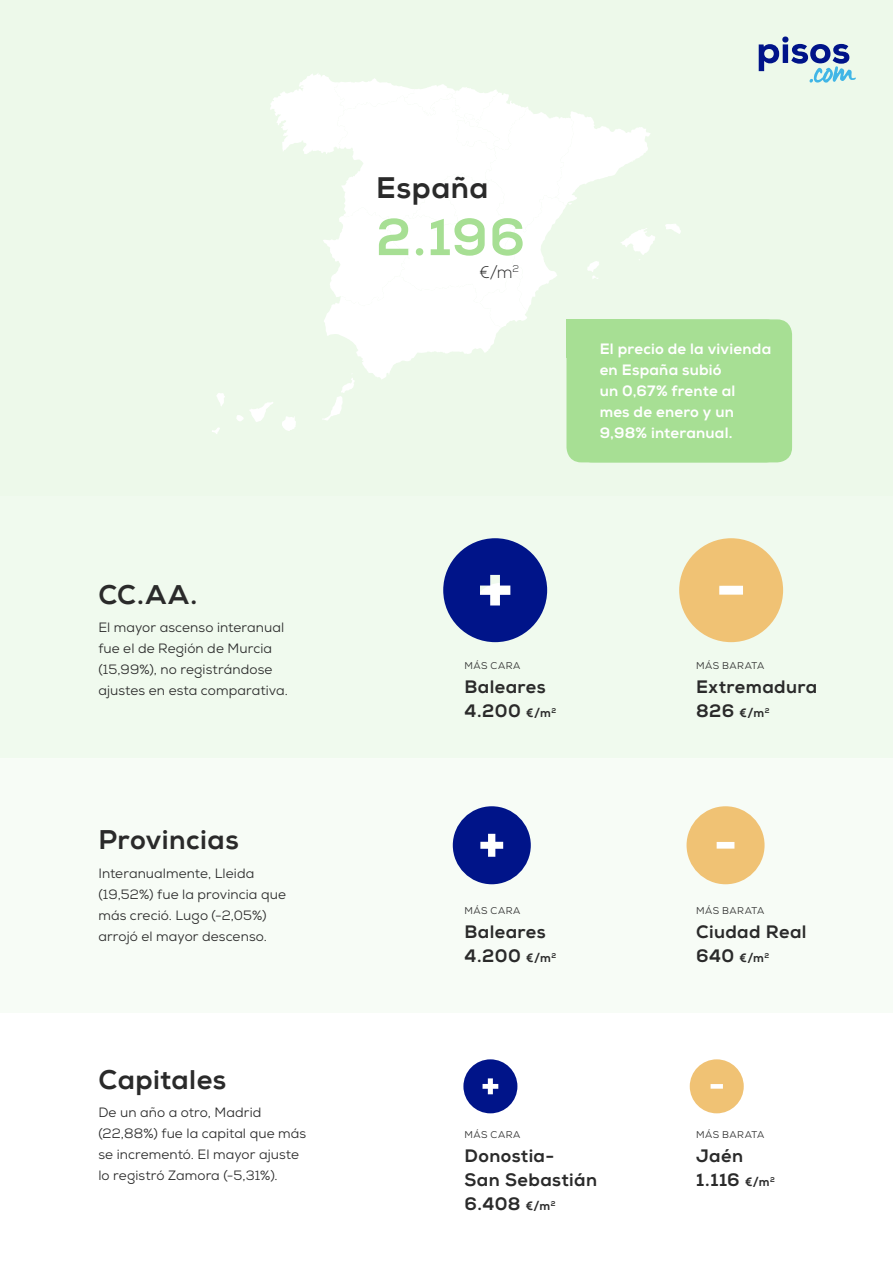
<style>
.page{position:relative;width:893px;height:1263px;background:#edf9ea}
.page>*{position:absolute;margin:0;border:0;box-sizing:border-box;transform-origin:0 0}
.t1{font:800 51.9px "Nexa";color:#a7df94}
.t2{font:800 29.7px "Nexa";letter-spacing:.02em;color:#2a2a2a}
.t3{font:800 27px "Nexa";letter-spacing:.015em;color:#2a2a2a}
.t4{font:800 18px "Nexa";letter-spacing:.02em;color:#2a2a2a}
.t5{font:300 16.8px "Nexa";color:#2a2a2a}
.t6{font:800 15px/21px "Nexa";letter-spacing:.015em;color:#fff}
.t7{font:13.5px/21px "Nexa";letter-spacing:.01em;color:#2a2a2a}
.t8{font:9.75px "Nexa";letter-spacing:.045em;color:#2a2a2a}
.s1{font-size:12px}
</style>
<div class="page">
<div style="left:0;top:758px;width:893px;height:255px;background:#f7fcf6"></div>
<div style="left:0;top:496px;width:893px;height:262px;background:#f0faee"></div>
<div style="left:0;top:1013px;width:893px;height:250px;background:#fff"></div>
<svg style="left:759px;top:36px;width:97px;height:47px"></svg>
<svg style="left:212px;top:74px;width:469px;height:360px"></svg>
<div style="left:566px;top:319px;width:215px;height:143px;background:#a7df94;border-radius:15px"></div>
<div style="left:578px;top:319px;width:214px;height:143px;background:#a7df94;border-radius:15px"></div>
<svg style="left:463px;top:1059px;width:54px;height:54px"></svg>
<svg style="left:690px;top:1059px;width:54px;height:54px"></svg>
<svg style="left:453px;top:806px;width:78px;height:78px"></svg>
<svg style="left:686px;top:806px;width:78px;height:78px"></svg>
<svg style="left:443px;top:538px;width:104px;height:104px"></svg>
<svg style="left:679px;top:538px;width:104px;height:104px"></svg>
<p class="t3" style="left:98px;top:578px;width:100px">CC.AA.</p>
<p class="t7" style="left:98px;top:617px;width:191px">El mayor ascenso interanual fue el de Región de Murcia (15,99%), no registrándose ajustes en esta comparativa.</p>
<p class="t3" style="left:98px;top:823px;width:142px">Provincias</p>
<p class="t7" style="left:98px;top:863px;width:189px">Interanualmente, Lleida (19,52%) fue la provincia que más creció. Lugo (-2,05%) arrojó el mayor descenso.</p>
<p class="t3" style="left:98px;top:1063px;width:130px">Capitales</p>
<p class="t7" style="left:98px;top:1102px;width:209px">De un año a otro, Madrid (22,88%) fue la capital que más se incrementó. El mayor ajuste lo registró Zamora (-5,31%).</p>
<p class="t2" style="left:376px;top:169px;width:114px">España</p>
<p class="t1" style="left:376px;top:205px;width:151px">2.196</p>
<p class="t5" style="left:479px;top:262px;width:41px">€/m<sup>2</sup></p>
<p class="t6" style="left:600px;top:339px;width:173px">El precio de la vivienda en España subió<br>un 0,67% frente al<br>mes de enero y un<br>9,98% interanual.</p>
<p class="t8" style="left:464px;top:660px;width:57px">MÁS CARA</p>
<p class="t4" style="left:464px;top:676px;width:83px">Baleares</p>
<p class="t4" style="left:464px;top:700px;width:93px">4.200 <span class="s1">€/m</span><sup>2</sup></p>
<p class="t8" style="left:464px;top:904px;width:57px">MÁS CARA</p>
<p class="t4" style="left:464px;top:921px;width:83px">Baleares</p>
<p class="t4" style="left:464px;top:945px;width:93px">4.200 <span class="s1">€/m</span><sup>2</sup></p>
<p class="t8" style="left:696px;top:660px;width:70px">MÁS BARATA</p>
<p class="t4" style="left:696px;top:676px;width:123px">Extremadura</p>
<p class="t4" style="left:696px;top:700px;width:75px">826 <span class="s1">€/m</span><sup>2</sup></p>
<p class="t8" style="left:696px;top:904px;width:70px">MÁS BARATA</p>
<p class="t4" style="left:696px;top:921px;width:112px">Ciudad Real</p>
<p class="t4" style="left:696px;top:945px;width:75px">640 <span class="s1">€/m</span><sup>2</sup></p>
<p class="t8" style="left:464px;top:1128px;width:57px">MÁS CARA</p>
<p class="t4" style="left:464px;top:1144px;width:91px">Donostia-</p>
<p class="t4" style="left:464px;top:1168px;width:134px">San Sebastián</p>
<p class="t4" style="left:464px;top:1192px;width:93px">6.408 <span class="s1">€/m</span><sup>2</sup></p>
<p class="t8" style="left:696px;top:1128px;width:70px">MÁS BARATA</p>
<p class="t4" style="left:696px;top:1144px;width:48px">Jaén</p>
<p class="t4" style="left:696px;top:1168px;width:80px">1.116 <span class="s1">€/m</span><sup>2</sup></p>
</div>
